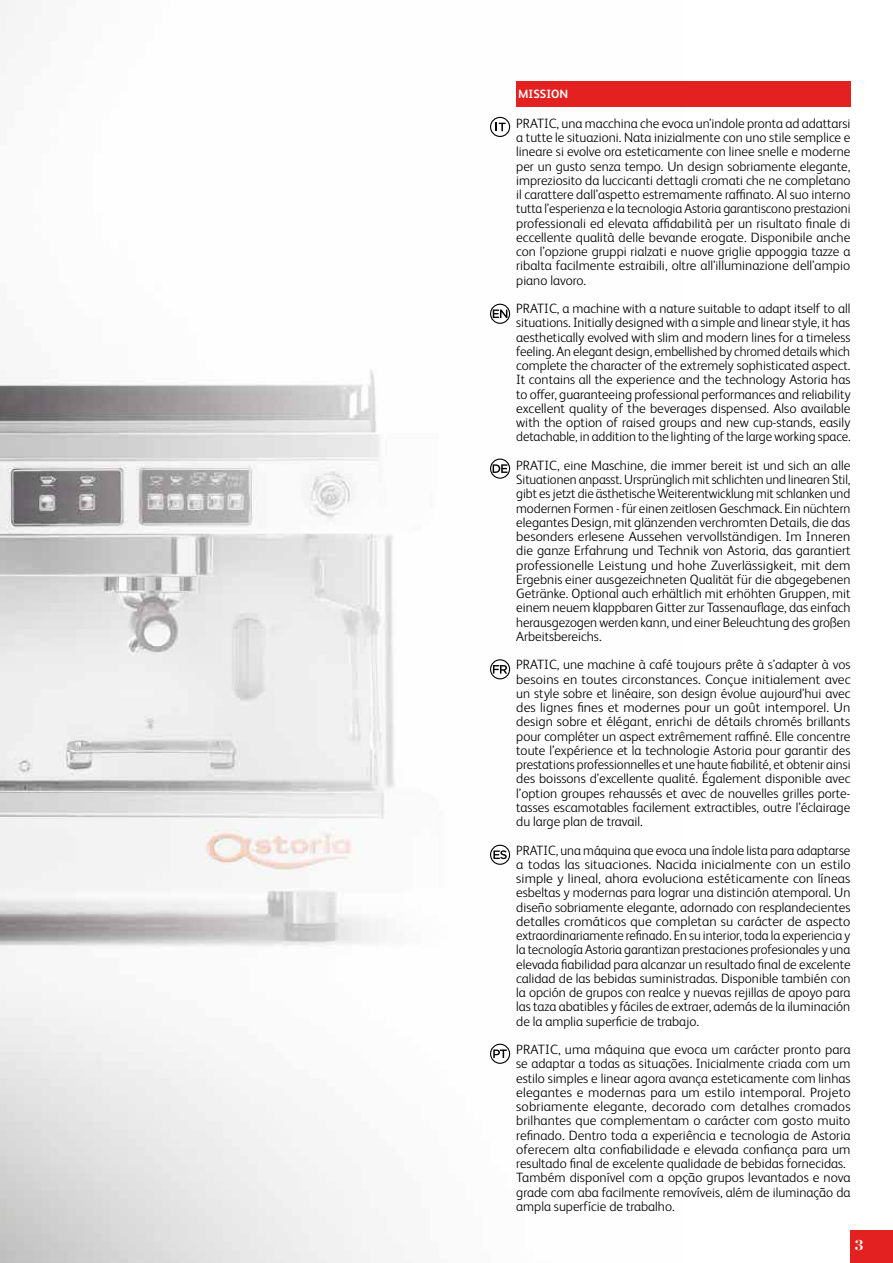
<style>
.page{position:relative;width:893px;height:1263px;background:#fff}
.page>*{position:absolute;margin:0;border:0;box-sizing:border-box;transform-origin:0 0}
.t1{font:700 15px "Chronicle Display";color:#fff}
.t2{font:300 13.5px/14.2px "FS Albert Pro";color:#000;text-align:justify}
.t3{font:700 12px "FS Albert Pro";color:#fff}
</style>
<div class="page">
<img style="left:0;top:0;width:683px;height:1263px">
<div style="left:850px;top:1231px;width:43px;height:32px;background:#e32120"></div>
<svg style="left:496px;top:123px;width:10px;height:8px"></svg>
<div style="left:490px;top:117px;width:20px;height:20px;border:1px solid #000;border-radius:50%"></div>
<svg style="left:493px;top:309px;width:14px;height:9px"></svg>
<div style="left:490px;top:304px;width:20px;height:20px;border:1px solid #000;border-radius:50%"></div>
<svg style="left:493px;top:464px;width:15px;height:9px"></svg>
<div style="left:490px;top:459px;width:20px;height:20px;border:1px solid #000;border-radius:50%"></div>
<svg style="left:493px;top:665px;width:14px;height:9px"></svg>
<div style="left:490px;top:659px;width:20px;height:20px;border:1px solid #000;border-radius:50%"></div>
<svg style="left:493px;top:850px;width:14px;height:9px"></svg>
<div style="left:490px;top:845px;width:20px;height:20px;border:1px solid #000;border-radius:50%"></div>
<svg style="left:493px;top:1049px;width:14px;height:9px"></svg>
<div style="left:490px;top:1044px;width:20px;height:20px;border:1px solid #000;border-radius:50%"></div>
<div style="left:516px;top:81px;width:334px;height:25px;background:#e32120"></div>
<p class="t3" style="left:518px;top:86px;width:52px">MISSION</p>
<p class="t2" style="left:516px;top:115px;width:336px">PRATIC, una macchina che evoca un’indole pronta ad adattarsi a tutte le situazioni. Nata inizialmente con uno stile semplice e lineare si evolve ora esteticamente con linee snelle e moderne per un gusto senza tempo. Un design sobriamente elegante, impreziosito da luccicanti dettagli cromati che ne completano il carattere dall’aspetto estremamente raffinato. Al suo interno tutta l’esperienza e la tecnologia Astoria garantiscono prestazioni professionali ed elevata affidabilità per un risultato finale di eccellente qualità delle bevande erogate. Disponibile anche con l’opzione gruppi rialzati e nuove griglie appoggia tazze a ribalta facilmente estraibili, oltre all’illuminazione dell’ampio piano lavoro.</p>
<p class="t2" style="left:516px;top:300px;width:336px">PRATIC, a machine with a nature suitable to adapt itself to all situations. Initially designed with a simple and linear style, it has aesthetically evolved with slim and modern lines for a timeless feeling. An elegant design, embellished by chromed details which complete the character of the extremely sophisticated aspect.<br>It contains all the experience and the technology Astoria has to offer, guaranteeing professional performances and reliability excellent quality of the beverages dispensed. Also available with the option of raised groups and new cup-stands, easily detachable, in addition to the lighting of the large working space.</p>
<p class="t2" style="left:516px;top:457px;width:336px">PRATIC, eine Maschine, die immer bereit ist und sich an alle Situationen anpasst. Ursprünglich mit schlichten und linearen Stil, gibt es jetzt die ästhetische Weiterentwicklung mit schlanken und modernen Formen - für einen zeitlosen Geschmack. Ein nüchtern elegantes Design, mit glänzenden verchromten Details, die das besonders erlesene Aussehen vervollständigen. Im Inneren die ganze Erfahrung und Technik von Astoria, das garantiert professionelle Leistung und hohe Zuverlässigkeit, mit dem Ergebnis einer ausgezeichneten Qualität für die abgegebenen Getränke. Optional auch erhältlich mit erhöhten Gruppen, mit einem neuem klappbaren Gitter zur Tassenauflage, das einfach herausgezogen werden kann, und einer Beleuchtung des großen Arbeitsbereichs.</p>
<p class="t2" style="left:516px;top:657px;width:336px">PRATIC, une machine à café toujours prête à s’adapter à vos besoins en toutes circonstances. Conçue initialement avec un style sobre et linéaire, son design évolue aujourd’hui avec des lignes fines et modernes pour un goût intemporel. Un design sobre et élégant, enrichi de détails chromés brillants pour compléter un aspect extrêmement raffiné. Elle concentre toute l’expérience et la technologie Astoria pour garantir des prestations professionnelles et une haute fiabilité, et obtenir ainsi des boissons d’excellente qualité. Également disponible avec l’option groupes rehaussés et avec de nouvelles grilles porte&shy;tasses escamotables facilement extractibles, outre l’éclairage du large plan de travail.</p>
<p class="t2" style="left:516px;top:842px;width:336px">PRATIC, una máquina que evoca una índole lista para adaptarse a todas las situaciones. Nacida inicialmente con un estilo simple y lineal, ahora evoluciona estéticamente con líneas esbeltas y modernas para lograr una distinción atemporal. Un diseño sobriamente elegante, adornado con resplandecientes detalles cromáticos que completan su carácter de aspecto extraordinariamente refinado. En su interior, toda la experiencia y la tecnología Astoria garantizan prestaciones profesionales y una elevada fiabilidad para alcanzar un resultado final de excelente calidad de las bebidas suministradas. Disponible también con la opción de grupos con realce y nuevas rejillas de apoyo para las taza abatibles y fáciles de extraer, además de la iluminación de la amplia superficie de trabajo.</p>
<p class="t2" style="left:516px;top:1041px;width:336px;text-align:left">PRATIC, uma máquina que evoca um carácter pronto para se adaptar a todas as situações. Inicialmente criada com um estilo simples e linear agora avança esteticamente com linhas elegantes e modernas para um estilo intemporal. Projeto sobriamente elegante, decorado com detalhes cromados brilhantes que complementam o carácter com gosto muito refinado. Dentro toda a experiência e tecnologia de Astoria oferecem alta confiabilidade e elevada confiança para um resultado final de excelente qualidade de bebidas fornecidas.<br>Também disponível com a opção grupos levantados e nova grade com aba facilmente removíveis, além de iluminação da ampla superfície de trabalho.</p>
<p class="t1" style="left:855px;top:1233px;width:10px">3</p>
</div>
